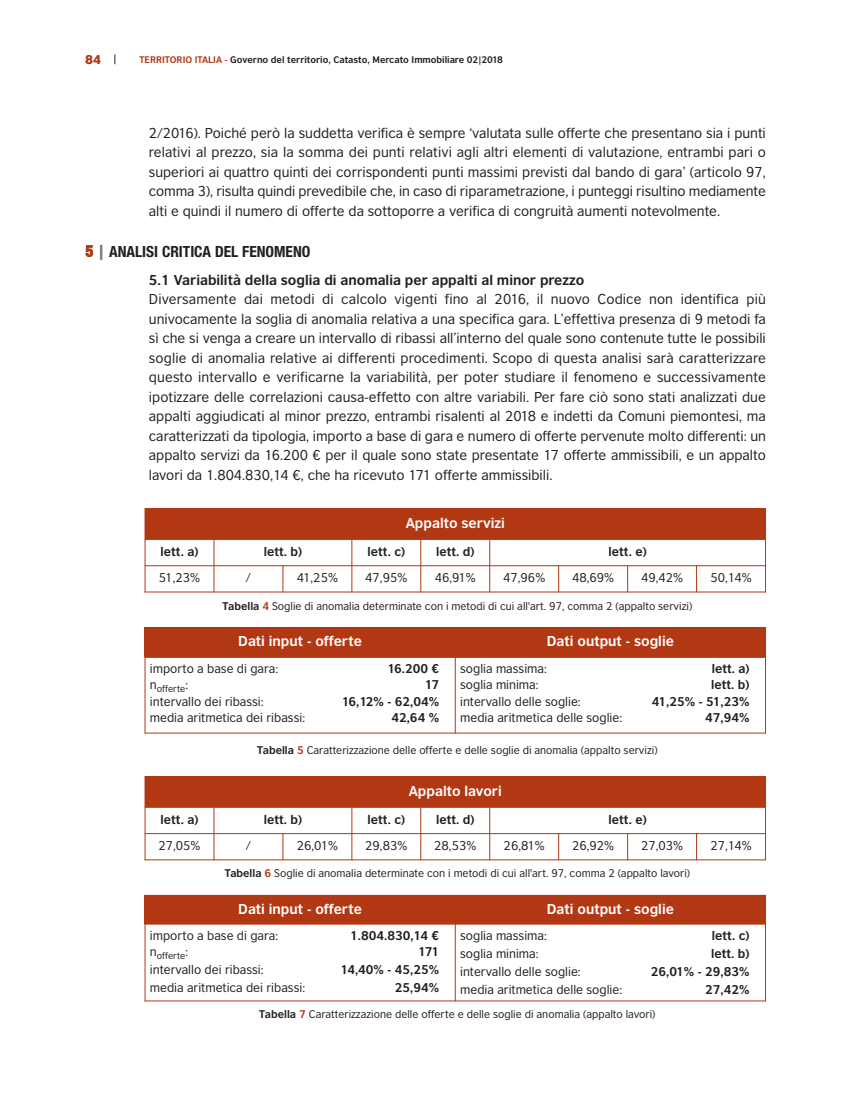
<style>
.page{position:relative;width:851px;height:1106px;background:#fff}
.page>*{position:absolute;margin:0;border:0;box-sizing:border-box;transform-origin:0 0}
.t1{font:16.5px "NH77";color:#231f20}
.t2{font:13.5px/19.5px "British Council Sans";color:#231f20;text-align:justify}
.t3{font:700 13.5px "British Council Sans";color:#fff}
.t4{font:700 13.5px "British Council Sans";color:#231f20}
.t5{font:12px "British Council Sans";color:#231f20}
.t6{font:700 12px "British Council Sans";color:#231f20}
.t7{font:900 12px "British Council Sans";color:#b23814}
.t8{font:10.5px "British Council Sans";color:#231f20}
.t9{font:700 9px "British Council Sans";color:#231f20}
.t10{font:9px "British Council Sans";color:#231f20}
.s1{color:#b23814}
.s2{color:#807f7d}
.s3{font-weight:700}
.s4{font-weight:700;color:#b23814}
</style>
<div class="page">
<div style="left:145px;top:508px;width:620px;height:31px;background:#b23814"></div>
<hr style="left:145px;top:508px;width:1px;height:84px;background:#b23814">
<hr style="left:213px;top:539px;width:1px;height:53px;background:#b23814">
<svg style="left:282px;top:566px;width:1px;height:25px"></svg>
<hr style="left:351px;top:539px;width:1px;height:53px;background:#b23814">
<hr style="left:420px;top:539px;width:1px;height:53px;background:#b23814">
<hr style="left:489px;top:539px;width:1px;height:53px;background:#b23814">
<svg style="left:558px;top:566px;width:1px;height:25px"></svg>
<svg style="left:627px;top:566px;width:1px;height:25px"></svg>
<svg style="left:696px;top:566px;width:1px;height:25px"></svg>
<hr style="left:765px;top:508px;width:1px;height:84px;background:#b23814">
<hr style="left:145px;top:539px;width:620px;height:1px;background:#b23814">
<hr style="left:145px;top:565px;width:620px;height:1px;background:#b23814">
<hr style="left:145px;top:591px;width:620px;height:1px;background:#b23814">
<div style="left:145px;top:627px;width:310px;height:30px;background:#b23814"></div>
<div style="left:455px;top:627px;width:310px;height:30px;background:#b23814"></div>
<hr style="left:145px;top:627px;width:1px;height:106px;background:#b23814">
<hr style="left:455px;top:627px;width:1px;height:106px;background:#b23814">
<hr style="left:765px;top:627px;width:1px;height:106px;background:#b23814">
<hr style="left:145px;top:657px;width:620px;height:1px;background:#b23814">
<hr style="left:145px;top:732px;width:620px;height:1px;background:#b23814">
<div style="left:145px;top:776px;width:620px;height:31px;background:#b23814"></div>
<hr style="left:145px;top:776px;width:1px;height:84px;background:#b23814">
<hr style="left:213px;top:807px;width:1px;height:53px;background:#b23814">
<svg style="left:282px;top:834px;width:1px;height:25px"></svg>
<hr style="left:351px;top:807px;width:1px;height:53px;background:#b23814">
<hr style="left:420px;top:807px;width:1px;height:53px;background:#b23814">
<hr style="left:489px;top:807px;width:1px;height:53px;background:#b23814">
<svg style="left:558px;top:834px;width:1px;height:25px"></svg>
<svg style="left:627px;top:834px;width:1px;height:25px"></svg>
<svg style="left:696px;top:834px;width:1px;height:25px"></svg>
<hr style="left:765px;top:776px;width:1px;height:84px;background:#b23814">
<hr style="left:145px;top:807px;width:620px;height:1px;background:#b23814">
<hr style="left:145px;top:833px;width:620px;height:1px;background:#b23814">
<hr style="left:145px;top:859px;width:620px;height:1px;background:#b23814">
<div style="left:145px;top:895px;width:310px;height:29px;background:#b23814"></div>
<div style="left:455px;top:895px;width:310px;height:29px;background:#b23814"></div>
<hr style="left:145px;top:895px;width:1px;height:106px;background:#b23814">
<hr style="left:455px;top:895px;width:1px;height:106px;background:#b23814">
<hr style="left:765px;top:895px;width:1px;height:106px;background:#b23814">
<hr style="left:145px;top:1000px;width:620px;height:1px;background:#b23814">
<p class="t7" style="left:85px;top:55px;width:17px">84</p>
<p class="t9" style="left:139px;top:57px;width:365px"><span class="s1">TERRITORIO ITALIA -</span> Governo del territorio, Catasto, Mercato Immobiliare 02|2018</p>
<p class="t2" style="left:149px;top:124px;width:618px">2/2016). Poiché però la suddetta verifica è sempre ‘valutata sulle offerte che presentano sia i punti relativi al prezzo, sia la somma dei punti relativi agli altri elementi di valutazione, entrambi pari o superiori ai quattro quinti dei corrispondenti punti massimi previsti dal bando di gara’ (articolo 97, comma 3), risulta quindi prevedibile che, in caso di riparametrazione, i punteggi risultino mediamente alti e quindi il numero di offerte da sottoporre a verifica di congruità aumenti notevolmente.</p>
<p class="t1" style="left:85px;top:246px;width:226px"><span class="s1">5</span> <span class="s2">|</span> ANALISI CRITICA DEL FENOMENO</p>
<p class="t4" style="left:149px;top:275px;width:437px">5.1 Variabilità della soglia di anomalia per appalti al minor prezzo</p>
<p class="t2" style="left:149px;top:291px;width:618px">Diversamente dai metodi di calcolo vigenti fino al 2016, il nuovo Codice non identifica più univocamente la soglia di anomalia relativa a una specifica gara. L’effettiva presenza di 9 metodi fa sì che si venga a creare un intervallo di ribassi all’interno del quale sono contenute tutte le possibili soglie di anomalia relative ai differenti procedimenti. Scopo di questa analisi sarà caratterizzare questo intervallo e verificarne la variabilità, per poter studiare il fenomeno e successivamente ipotizzare delle correlazioni causa-effetto con altre variabili. Per fare ciò sono stati analizzati due appalti aggiudicati al minor prezzo, entrambi risalenti al 2018 e indetti da Comuni piemontesi, ma caratterizzati da tipologia, importo a base di gara e numero di offerte pervenute molto differenti: un appalto servizi da 16.200 € per il quale sono state presentate 17 offerte ammissibili, e un appalto lavori da 1.804.830,14 €, che ha ricevuto 171 offerte ammissibili.</p>
<p class="t3" style="left:405px;top:518px;width:100px">Appalto servizi</p>
<p class="t6" style="left:161px;top:547px;width:39px">lett. a)</p>
<p class="t6" style="left:264px;top:547px;width:40px">lett. b)</p>
<p class="t6" style="left:367px;top:547px;width:39px">lett. c)</p>
<p class="t6" style="left:436px;top:547px;width:40px">lett. d)</p>
<p class="t6" style="left:608px;top:547px;width:40px">lett. e)</p>
<p class="t5" style="left:159px;top:573px;width:43px">51,23%</p>
<p class="t5" style="left:246px;top:573px;width:7px">/</p>
<p class="t5" style="left:297px;top:573px;width:43px">41,25%</p>
<p class="t5" style="left:365px;top:573px;width:44px">47,95%</p>
<p class="t5" style="left:434px;top:573px;width:43px">46,91%</p>
<p class="t5" style="left:503px;top:573px;width:44px">47,96%</p>
<p class="t5" style="left:572px;top:573px;width:44px">48,69%</p>
<p class="t5" style="left:641px;top:573px;width:44px">49,42%</p>
<p class="t5" style="left:710px;top:573px;width:43px">50,14%</p>
<p class="t8" style="left:222px;top:601px;width:471px"><span class="s3">Tabella</span> <span class="s4">4</span> Soglie di anomalia determinate con i metodi di cui all'art. 97, comma 2 (appalto servizi)</p>
<p class="t3" style="left:238px;top:636px;width:125px">Dati input - offerte</p>
<p class="t3" style="left:546px;top:636px;width:128px">Dati output - soglie</p>
<p class="t5" style="left:150px;top:664px;width:130px">importo a base di gara:</p>
<p class="t6" style="left:387px;top:664px;width:53px">16.200 €</p>
<p class="t10" style="left:150px;top:685px;width:40px"><sup>n</sup>offerte<sup>:</sup></p>
<p class="t6" style="left:425px;top:680px;width:16px">17</p>
<p class="t5" style="left:150px;top:697px;width:115px">intervallo dei ribassi:</p>
<p class="t6" style="left:341px;top:697px;width:99px">16,12% - 62,04%</p>
<p class="t5" style="left:150px;top:713px;width:157px">media aritmetica dei ribassi:</p>
<p class="t6" style="left:391px;top:713px;width:49px">42,64 %</p>
<p class="t5" style="left:460px;top:664px;width:88px">soglia massima:</p>
<p class="t6" style="left:711px;top:664px;width:39px">lett. a)</p>
<p class="t5" style="left:460px;top:680px;width:80px">soglia minima:</p>
<p class="t6" style="left:711px;top:680px;width:40px">lett. b)</p>
<p class="t5" style="left:460px;top:697px;width:122px">intervallo delle soglie:</p>
<p class="t6" style="left:651px;top:697px;width:99px">41,25% - 51,23%</p>
<p class="t5" style="left:460px;top:713px;width:163px">media aritmetica delle soglie:</p>
<p class="t6" style="left:705px;top:713px;width:46px">47,94%</p>
<p class="t8" style="left:257px;top:746px;width:402px"><span class="s3">Tabella</span> <span class="s4">5</span> Caratterizzazione delle offerte e delle soglie di anomalia (appalto servizi)</p>
<p class="t3" style="left:408px;top:785px;width:94px">Appalto lavori</p>
<p class="t6" style="left:161px;top:815px;width:39px">lett. a)</p>
<p class="t6" style="left:264px;top:815px;width:40px">lett. b)</p>
<p class="t6" style="left:367px;top:815px;width:39px">lett. c)</p>
<p class="t6" style="left:436px;top:815px;width:40px">lett. d)</p>
<p class="t6" style="left:608px;top:815px;width:40px">lett. e)</p>
<p class="t5" style="left:158px;top:841px;width:44px">27,05%</p>
<p class="t5" style="left:246px;top:841px;width:7px">/</p>
<p class="t5" style="left:297px;top:841px;width:43px">26,01%</p>
<p class="t5" style="left:365px;top:841px;width:44px">29,83%</p>
<p class="t5" style="left:434px;top:841px;width:44px">28,53%</p>
<p class="t5" style="left:503px;top:841px;width:43px">26,81%</p>
<p class="t5" style="left:572px;top:841px;width:44px">26,92%</p>
<p class="t5" style="left:641px;top:841px;width:44px">27,03%</p>
<p class="t5" style="left:710px;top:841px;width:43px">27,14%</p>
<p class="t8" style="left:225px;top:869px;width:467px"><span class="s3">Tabella</span> <span class="s4">6</span> Soglie di anomalia determinate con i metodi di cui all'art. 97, comma 2 (appalto lavori)</p>
<p class="t3" style="left:238px;top:903px;width:125px">Dati input - offerte</p>
<p class="t3" style="left:546px;top:903px;width:128px">Dati output - soglie</p>
<p class="t5" style="left:150px;top:930px;width:130px">importo a base di gara:</p>
<p class="t6" style="left:350px;top:930px;width:91px">1.804.830,14 €</p>
<p class="t10" style="left:150px;top:952px;width:40px"><sup>n</sup>offerte<sup>:</sup></p>
<p class="t6" style="left:418px;top:947px;width:23px">171</p>
<p class="t5" style="left:150px;top:965px;width:115px">intervallo dei ribassi:</p>
<p class="t6" style="left:340px;top:965px;width:100px">14,40% - 45,25%</p>
<p class="t5" style="left:150px;top:983px;width:157px">media aritmetica dei ribassi:</p>
<p class="t6" style="left:395px;top:983px;width:46px">25,94%</p>
<p class="t5" style="left:460px;top:930px;width:88px">soglia massima:</p>
<p class="t6" style="left:711px;top:930px;width:39px">lett. c)</p>
<p class="t5" style="left:460px;top:948px;width:80px">soglia minima:</p>
<p class="t6" style="left:711px;top:948px;width:40px">lett. b)</p>
<p class="t5" style="left:460px;top:967px;width:122px">intervallo delle soglie:</p>
<p class="t6" style="left:650px;top:967px;width:100px">26,01% - 29,83%</p>
<p class="t5" style="left:460px;top:985px;width:163px">media aritmetica delle soglie:</p>
<p class="t6" style="left:705px;top:985px;width:46px">27,42%</p>
<p class="t8" style="left:259px;top:1010px;width:397px"><span class="s3">Tabella</span> <span class="s4">7</span> Caratterizzazione delle offerte e delle soglie di anomalia (appalto lavori)</p>
</div>
